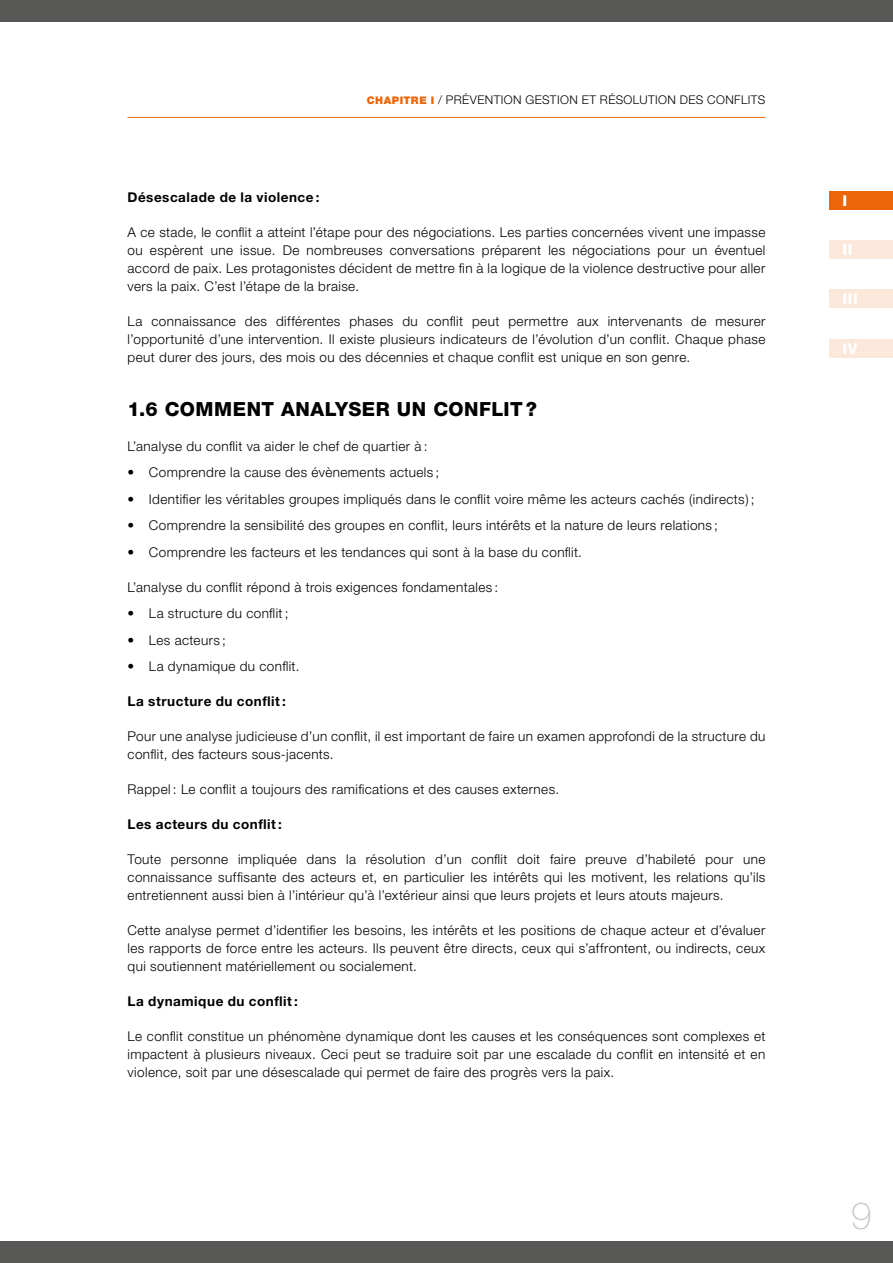
<style>
.page{position:relative;width:893px;height:1263px;background:#fff}
.page>*{position:absolute;margin:0;border:0;box-sizing:border-box;transform-origin:0 0}
.t1{font:100 37.5px "Helvetica Neue";color:#c6c6c6}
.t2{font:800 19.5px "Helvetica Neue";letter-spacing:.025em;color:#000}
.t3{font:800 15px "Helvetica Neue";letter-spacing:.035em;color:#fff}
.t4{font:300 13.5px/18px "Helvetica Neue";letter-spacing:.03em;color:#000;text-align:justify}
.t5{font:700 13.5px "Helvetica Neue";letter-spacing:.04em;color:#000}
.t6{font:300 12px "Helvetica Neue";letter-spacing:.035em;color:#000}
.s1{font-weight:900;font-size:10.5px;color:#ec6608}
</style>
<div class="page">
<div style="left:830px;top:191px;width:63px;height:19px;background:#ec6608"></div>
<div style="left:830px;top:290px;width:63px;height:18px;background:#fce8da"></div>
<div style="left:830px;top:241px;width:63px;height:18px;background:#fce8da"></div>
<div style="left:830px;top:339px;width:63px;height:18px;background:#fce8da"></div>
<hr style="left:128px;top:117px;width:637px;height:1px;background:#ec6608">
<div style="left:0;top:0;width:893px;height:21px;background:#575756"></div>
<div style="left:0;top:1242px;width:893px;height:21px;background:#575756"></div>
<p class="t6" style="left:367px;top:93px;width:400px"><span class="s1">CHAPITRE I</span> / PRÉVENTION GESTION ET RÉSOLUTION DES CONFLITS</p>
<p class="t5" style="left:128px;top:189px;width:194px">Désescalade de la violence :</p>
<p class="t4" style="left:128px;top:223px;width:639px">A ce stade, le conflit a atteint l’étape pour des négociations. Les parties concernées vivent une impasse ou espèrent une issue. De nombreuses conversations préparent les négociations pour un éventuel accord de paix. Les protagonistes décident de mettre fin à la logique de la violence destructive pour aller vers la paix. C’est l’étape de la braise.</p>
<p class="t4" style="left:128px;top:312px;width:639px">La connaissance des différentes phases du conflit peut permettre aux intervenants de mesurer l’opportunité d’une intervention. Il existe plusieurs indicateurs de l’évolution d’un conflit. Chaque phase peut durer des jours, des mois ou des décennies et chaque conflit est unique en son genre.</p>
<h2 class="t2" style="left:128px;top:397px;width:411px">1.6 COMMENT ANALYSER UN CONFLIT ?</h2>
<p class="t4" style="left:128px;top:437px;width:301px">L’analyse du conflit va aider le chef de quartier à :</p>
<p class="t4" style="left:128px;top:463px;width:313px">• Comprendre la cause des évènements actuels ;</p>
<p class="t4" style="left:128px;top:490px;width:629px">• Identifier les véritables groupes impliqués dans le conflit voire même les acteurs cachés (indirects) ;</p>
<p class="t4" style="left:128px;top:516px;width:592px">• Comprendre la sensibilité des groupes en conflit, leurs intérêts et la nature de leurs relations ;</p>
<p class="t4" style="left:128px;top:543px;width:456px">• Comprendre les facteurs et les tendances qui sont à la base du conflit.</p>
<p class="t4" style="left:128px;top:578px;width:372px">L’analyse du conflit répond à trois exigences fondamentales :</p>
<p class="t4" style="left:128px;top:604px;width:162px">• La structure du conflit ;</p>
<p class="t4" style="left:128px;top:631px;width:100px">• Les acteurs ;</p>
<p class="t4" style="left:128px;top:657px;width:173px">• La dynamique du conflit.</p>
<p class="t5" style="left:128px;top:693px;width:160px">La structure du conflit:</p>
<p class="t4" style="left:128px;top:727px;width:639px">Pour une analyse judicieuse d’un conflit, il est important de faire un examen approfondi de la structure du conflit, des facteurs sous-jacents.</p>
<p class="t4" style="left:128px;top:780px;width:433px">Rappel : Le conflit a toujours des ramifications et des causes externes.</p>
<p class="t5" style="left:128px;top:816px;width:156px">Les acteurs du conflit:</p>
<p class="t4" style="left:128px;top:850px;width:639px">Toute personne impliquée dans la résolution d’un conflit doit faire preuve d’habileté pour une connaissance suffisante des acteurs et, en particulier les intérêts qui les motivent, les relations qu’ils entretiennent aussi bien à l’intérieur qu’à l’extérieur ainsi que leurs projets et leurs atouts majeurs.</p>
<p class="t4" style="left:128px;top:921px;width:639px">Cette analyse permet d’identifier les besoins, les intérêts et les positions de chaque acteur et d’évaluer les rapports de force entre les acteurs. Ils peuvent être directs, ceux qui s’affrontent, ou indirects, ceux qui soutiennent matériellement ou socialement.</p>
<p class="t5" style="left:128px;top:993px;width:172px">La dynamique du conflit:</p>
<p class="t4" style="left:128px;top:1027px;width:639px">Le conflit constitue un phénomène dynamique dont les causes et les conséquences sont complexes et impactent à plusieurs niveaux. Ceci peut se traduire soit par une escalade du conflit en intensité et en violence, soit par une désescalade qui permet de faire des progrès vers la paix.</p>
<p class="t3" style="left:842px;top:192px;width:6px">I</p>
<p class="t3" style="left:842px;top:241px;width:11px">II</p>
<p class="t3" style="left:842px;top:290px;width:17px">III</p>
<p class="t3" style="left:842px;top:339px;width:16px">IV</p>
<h1 class="t1" style="left:851px;top:1194px;width:22px">9</h1>
</div>
